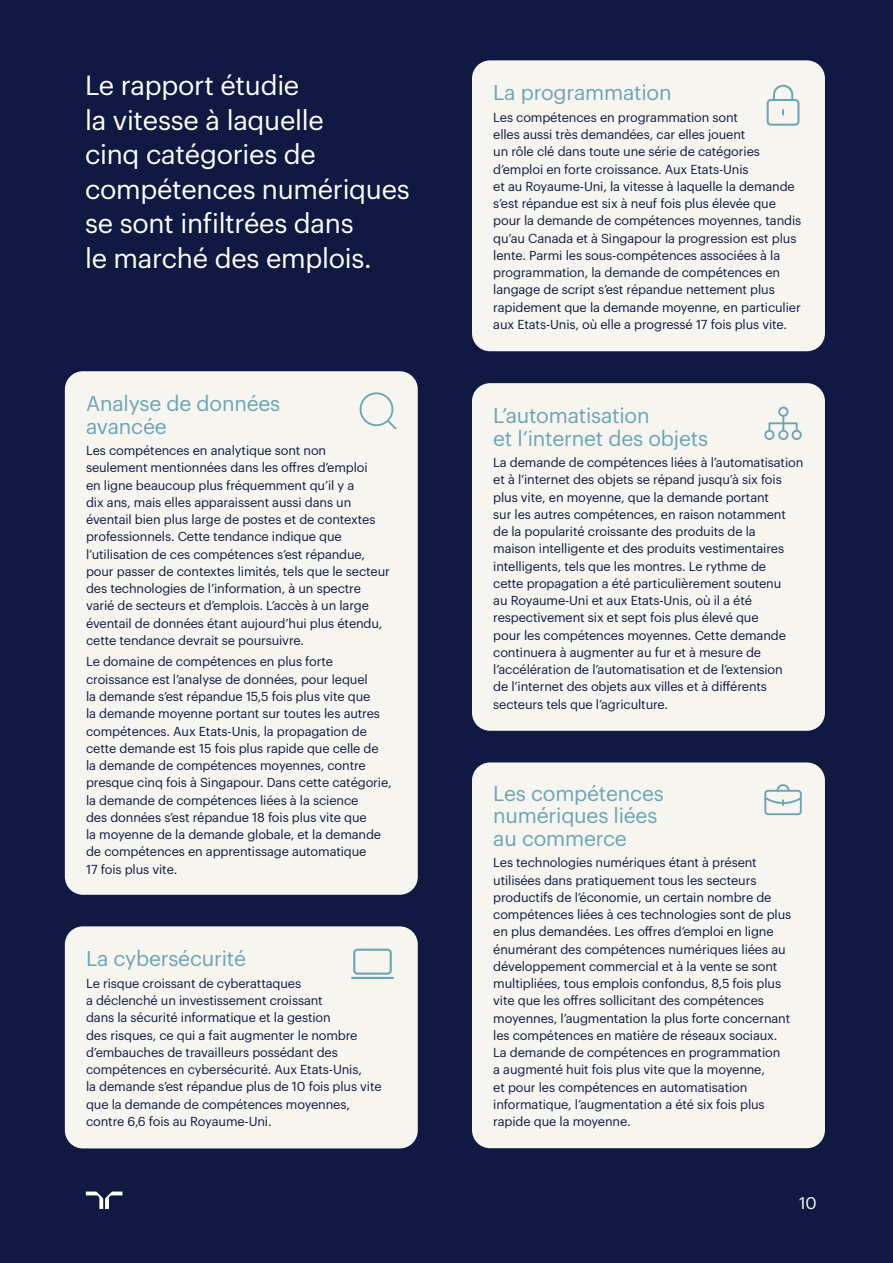
<style>
.page{position:relative;width:893px;height:1263px;background:#0f1941}
.page>*{position:absolute;margin:0;border:0;box-sizing:border-box;transform-origin:0 0}
.t1{font:27px/34.5px "Graphik";letter-spacing:-.01em;color:#fff}
.t2{font:21px/22.5px "Graphik";letter-spacing:-.01em;color:#6ba5b4}
.t3{font:16.5px "Graphik";color:#fff}
.t4{font:12.75px/17.2px "Graphik";letter-spacing:-.01em;color:#0f1941}
</style>
<div class="page">
<svg style="left:86px;top:1191px;width:36px;height:18px"></svg>
<div style="left:65px;top:371px;width:353px;height:524px;background:#f7f5f0;border-radius:18px"></div>
<svg style="left:360px;top:392px;width:36px;height:37px"></svg>
<div style="left:65px;top:926px;width:353px;height:222px;background:#f7f5f0;border-radius:18px"></div>
<svg style="left:353px;top:949px;width:39px;height:26px"></svg>
<hr style="left:351px;top:977px;width:43px;height:2px;background:#6ba5b4">
<div style="left:472px;top:60px;width:353px;height:291px;background:#f7f5f0;border-radius:18px"></div>
<svg style="left:767px;top:85px;width:32px;height:41px"></svg>
<div style="left:472px;top:383px;width:353px;height:348px;background:#f7f5f0;border-radius:18px"></div>
<svg style="left:764px;top:407px;width:38px;height:33px"></svg>
<div style="left:472px;top:762px;width:353px;height:386px;background:#f7f5f0;border-radius:18px"></div>
<svg style="left:764px;top:784px;width:38px;height:31px"></svg>
<h1 class="t1" style="left:85px;top:66px;width:326px">Le rapport étudie<br>la vitesse à laquelle<br>cinq catégories de compétences numériques se sont infiltrées dans<br>le marché des emplois.</h1>
<h2 class="t2" style="left:86px;top:391px;width:196px">Analyse de données avancée</h2>
<p class="t4" style="left:86px;top:441px;width:305px">Les compétences en analytique sont non seulement mentionnées dans les offres d’emploi<br>en ligne beaucoup plus fréquemment qu’il y a<br>dix ans, mais elles apparaissent aussi dans un éventail bien plus large de postes et de contextes professionnels. Cette tendance indique que l’utilisation de ces compétences s’est répandue, pour passer de contextes limités, tels que le secteur des technologies de l’information, à un spectre varié de secteurs et d’emplois. L’accès à un large éventail de données étant aujourd’hui plus étendu, cette tendance devrait se poursuivre.</p>
<p class="t4" style="left:86px;top:652px;width:307px">Le domaine de compétences en plus forte croissance est l’analyse de données, pour lequel<br>la demande s’est répandue 15,5 fois plus vite que<br>la demande moyenne portant sur toutes les autres compétences. Aux Etats-Unis, la propagation de cette demande est 15 fois plus rapide que celle de la demande de compétences moyennes, contre presque cinq fois à Singapour. Dans cette catégorie, la demande de compétences liées à la science<br>des données s’est répandue 18 fois plus vite que<br>la moyenne de la demande globale, et la demande de compétences en apprentissage automatique<br>17 fois plus vite.</p>
<h2 class="t2" style="left:86px;top:946px;width:161px">La cybersécurité</h2>
<p class="t4" style="left:86px;top:973px;width:297px">Le risque croissant de cyberattaques<br>a déclenché un investissement croissant<br>dans la sécurité informatique et la gestion<br>des risques, ce qui a fait augmenter le nombre d’embauches de travailleurs possédant des compétences en cybersécurité. Aux Etats-Unis,<br>la demande s’est répandue plus de 10 fois plus vite que la demande de compétences moyennes, contre 6,6 fois au Royaume-Uni.</p>
<h2 class="t2" style="left:493px;top:80px;width:180px">La programmation</h2>
<p class="t4" style="left:493px;top:108px;width:309px">Les compétences en programmation sont<br>elles aussi très demandées, car elles jouent<br>un rôle clé dans toute une série de catégories d’emploi en forte croissance. Aux Etats-Unis<br>et au Royaume-Uni, la vitesse à laquelle la demande s’est répandue est six à neuf fois plus élevée que pour la demande de compétences moyennes, tandis qu’au Canada et à Singapour la progression est plus lente. Parmi les sous-compétences associées à la programmation, la demande de compétences en langage de script s’est répandue nettement plus rapidement que la demande moyenne, en particulier aux Etats-Unis, où elle a progressé 17 fois plus vite.</p>
<h2 class="t2" style="left:493px;top:402px;width:216px">L’automatisation<br>et l’internet des objets</h2>
<p class="t4" style="left:493px;top:453px;width:312px">La demande de compétences liées à l’automatisation et à l’internet des objets se répand jusqu’à six fois plus vite, en moyenne, que la demande portant<br>sur les autres compétences, en raison notamment de la popularité croissante des produits de la<br>maison intelligente et des produits vestimentaires intelligents, tels que les montres. Le rythme de<br>cette propagation a été particulièrement soutenu<br>au Royaume-Uni et aux Etats-Unis, où il a été respectivement six et sept fois plus élevé que<br>pour les compétences moyennes. Cette demande continuera à augmenter au fur et à mesure de l’accélération de l’automatisation et de l’extension<br>de l’internet des objets aux villes et à différents secteurs tels que l’agriculture.</p>
<h2 class="t2" style="left:493px;top:780px;width:172px">Les compétences numériques liées au commerce</h2>
<p class="t4" style="left:493px;top:853px;width:299px">Les technologies numériques étant à présent utilisées dans pratiquement tous les secteurs productifs de l’économie, un certain nombre de compétences liées à ces technologies sont de plus en plus demandées. Les offres d’emploi en ligne énumérant des compétences numériques liées au développement commercial et à la vente se sont multipliées, tous emplois confondus, 8,5 fois plus vite que les offres sollicitant des compétences moyennes, l’augmentation la plus forte concernant les compétences en matière de réseaux sociaux.<br>La demande de compétences en programmation<br>a augmenté huit fois plus vite que la moyenne,<br>et pour les compétences en automatisation informatique, l’augmentation a été six fois plus rapide que la moyenne.</p>
<p class="t3" style="left:799px;top:1190px;width:19px">10</p>
</div>
